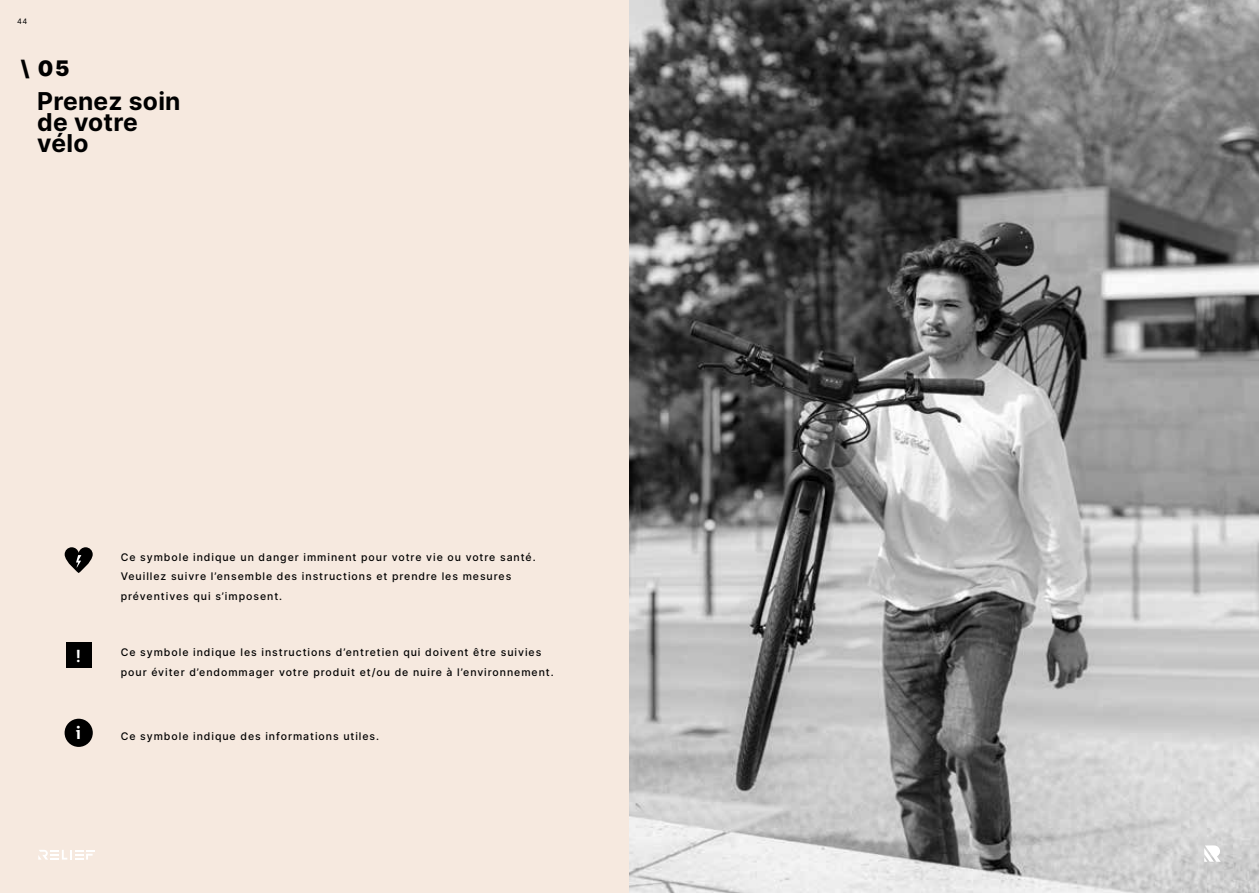
<style>
.page{position:relative;width:1259px;height:893px;background:#fff}
.page>*{position:absolute;margin:0;border:0;box-sizing:border-box;transform-origin:0 0}
.t1{font:700 24.6px/21.1px "Inter";letter-spacing:.01em;color:#000}
.t2{font:500 23.25px "Surface";color:#fff}
.t3{font:500 22.5px "Surface";color:#fff}
.t4{font:900 21.45px "Inter";color:#000}
.t5{font:500 10.5px/19.5px "Inter";letter-spacing:.09em;color:#000}
.t6{font:7.5px "Inter";color:#000}
</style>
<div class="page">
<div style="left:0;top:0;width:629px;height:893px;background:#f6e9df"></div>
<img style="left:629px;top:0;width:630px;height:893px">
<svg style="left:38px;top:850px;width:56px;height:10px"></svg>
<svg style="left:1204px;top:845px;width:16px;height:17px"></svg>
<div style="left:65px;top:719px;width:28px;height:28px;background:#000;border-radius:50%"></div>
<div style="left:66px;top:642px;width:25px;height:26px;background:#000"></div>
<svg style="left:65px;top:547px;width:28px;height:26px"></svg>
<p class="t6" style="left:17px;top:16px;width:12px">44</p>
<h3 class="t4" style="left:21px;top:52px;width:50px">\ 05</h3>
<h1 class="t1" style="left:37px;top:90px;width:145px">Prenez soin de votre vélo</h1>
<h3 class="t3" style="left:76px;top:645px;width:7px">!</h3>
<h2 class="t2" style="left:76px;top:722px;width:8px">i</h2>
<p class="t5" style="left:121px;top:547px;width:416px">Ce symbole indique un danger imminent pour votre vie ou votre santé.<br>Veuillez suivre l’ensemble des instructions et prendre les mesures préventives qui s’imposent.</p>
<p class="t5" style="left:121px;top:642px;width:434px">Ce symbole indique les instructions d’entretien qui doivent être suivies pour éviter d’endommager votre produit et/ou de nuire à l’environnement.</p>
<p class="t5" style="left:121px;top:726px;width:260px">Ce symbole indique des informations utiles.</p>
</div>
